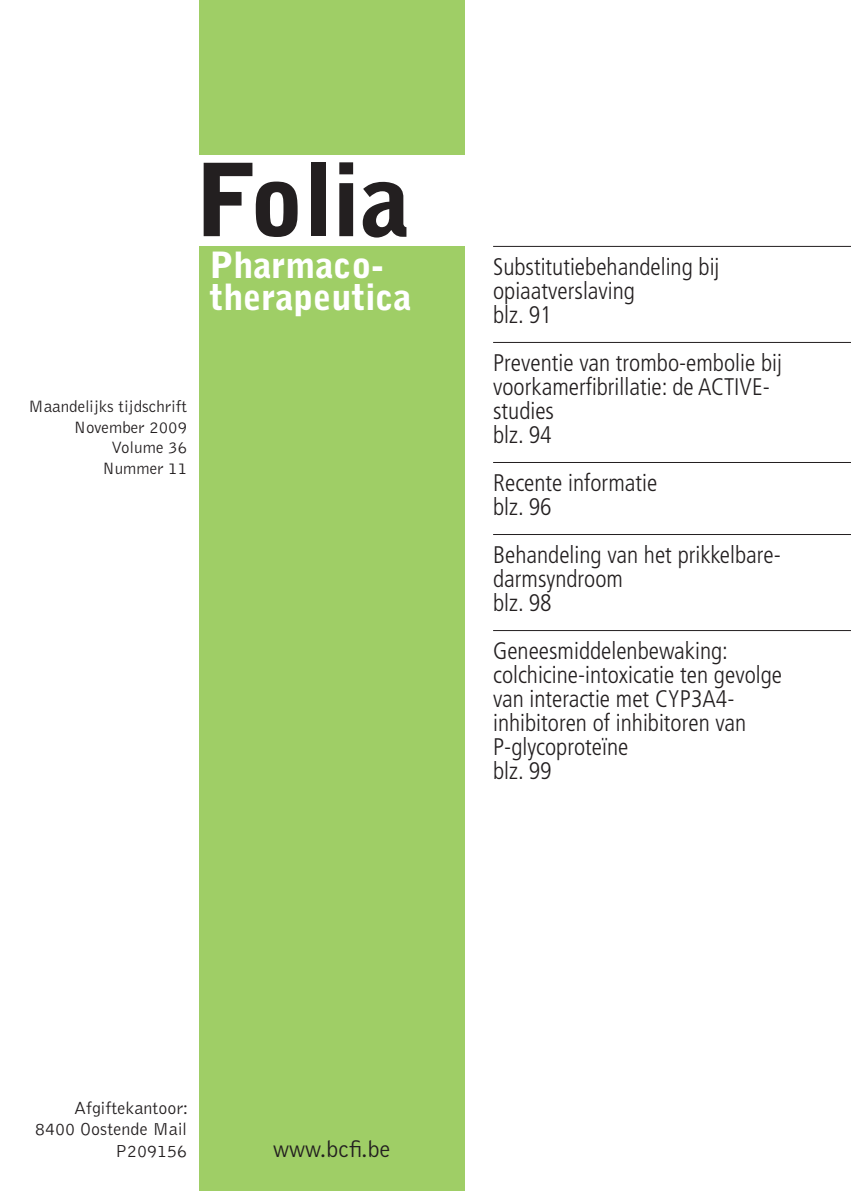
<style>
.page{position:relative;width:851px;height:1191px;background:#fff}
.page>*{position:absolute;margin:0;border:0;box-sizing:border-box;transform-origin:0 0}
.t1{font:900 100px "Bell Gothic Std";color:#231f20}
.t2{font:900 36px/32px "Bell Gothic Std";color:#fff}
.t3{font:300 condensed 24px/24px "Frutiger LT Std";color:#231f20}
.t4{font:300 24px "Bell Gothic Std";color:#231f20}
.t5{font:300 18px/21.6px "Bell Gothic Std";color:#231f20;text-align:right}
.t6{font:300 17px/20.4px "Bell Gothic Std";color:#231f20;text-align:right}
</style>
<div class="page">
<div style="left:199px;top:247px;width:265px;height:944px;background:#9fce66"></div>
<hr style="left:493px;top:246px;width:357px;height:1px;background:#231f20">
<hr style="left:493px;top:342px;width:357px;height:1px;background:#231f20">
<hr style="left:493px;top:462px;width:357px;height:1px;background:#231f20">
<hr style="left:493px;top:534px;width:357px;height:1px;background:#231f20">
<hr style="left:493px;top:630px;width:357px;height:1px;background:#231f20">
<div style="left:199px;top:0;width:265px;height:154px;background:#9fce66"></div>
<h1 class="t1" style="left:196px;top:142px;width:216px">Folia</h1>
<h2 class="t2" style="left:209px;top:249px;width:204px">Pharmaco&shy;therapeutica</h2>
<p class="t6" style="left:29px;top:397px;width:160px">Maandelijks tijdschrift<br>November 2009<br>Volume 36<br>Nummer 11</p>
<p class="t3" style="left:493px;top:255px;width:228px">Substitutiebehandeling bij opiaatverslaving<br>blz. 91</p>
<p class="t3" style="left:493px;top:351px;width:290px">Preventie van trombo-embolie bij voorkamerfibrillatie: de ACTIVE&shy;studies<br>blz. 94</p>
<p class="t3" style="left:493px;top:471px;width:166px">Recente informatie blz. 96</p>
<p class="t3" style="left:493px;top:543px;width:289px">Behandeling van het prikkelbare&shy;darmsyndroom<br>blz. 98</p>
<p class="t3" style="left:493px;top:639px;width:290px">Geneesmiddelenbewaking: colchicine-intoxicatie ten gevolge van interactie met CYP3A4- inhibitoren of inhibitoren van<br>P-glycoproteïne<br>blz. 99</p>
<p class="t5" style="left:35px;top:1097px;width:155px">Afgiftekantoor:<br>8400 Oostende Mail<br>P209156</p>
<p class="t4" style="left:273px;top:1136px;width:119px">www.bcfi.be</p>
</div>
